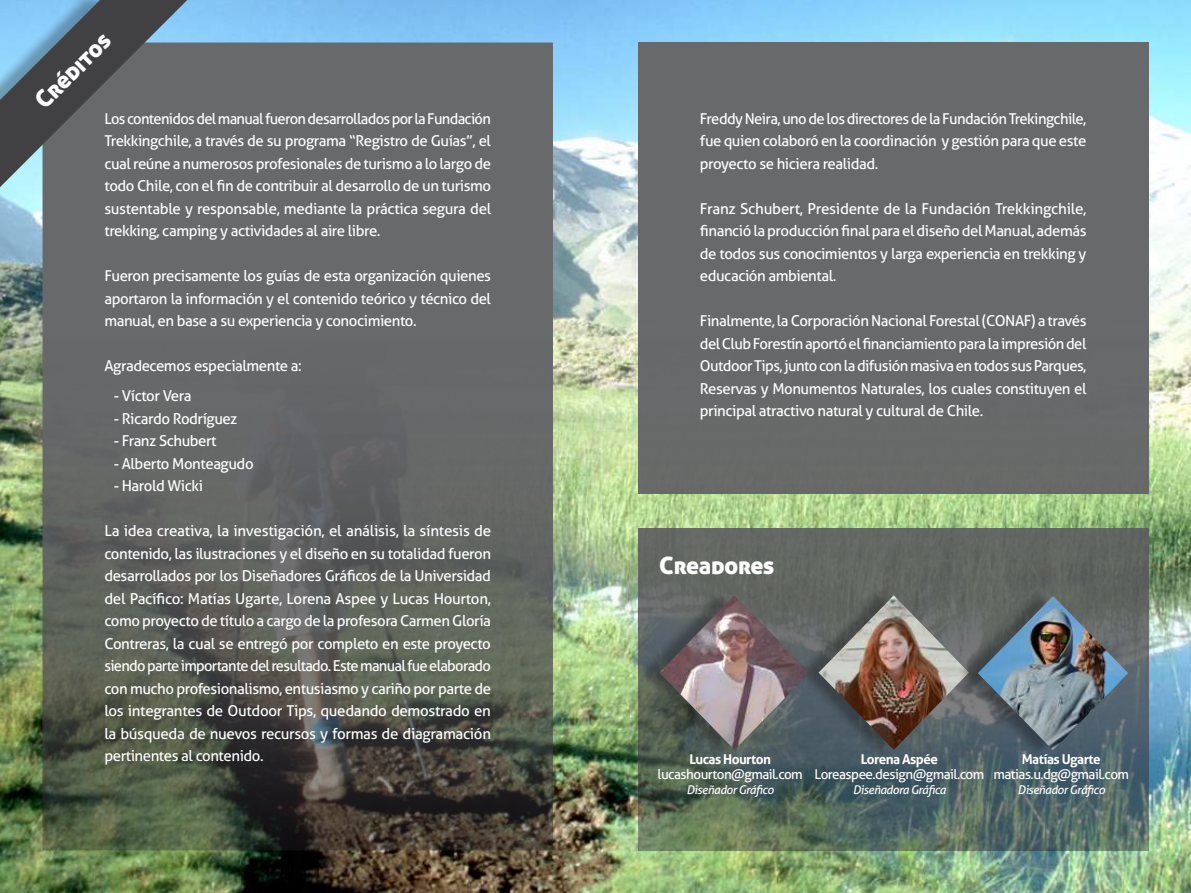
<style>
.page{position:relative;width:1191px;height:893px;background:#fff}
.page>*{position:absolute;margin:0;border:0;box-sizing:border-box;transform-origin:0 0}
.t1{font:24px "Aller Display";letter-spacing:-.01em;color:#fff}
.t2{font:15px/22.5px "Aller";letter-spacing:-.03em;color:#fff;text-align:justify}
.t3{font:13.5px "Aller";letter-spacing:-.04em;color:#fff}
.t4{font:700 13.5px "Aller";letter-spacing:-.04em;color:#fff}
.t5{font:italic 12px "Aller";letter-spacing:-.04em;color:#fff}
</style>
<div class="page">
<img style="left:0;top:0;width:1191px;height:893px">
<div style="left:638px;top:43px;width:510px;height:450px;background:#68696b"></div>
<img style="left:43px;top:43px;width:510px;height:807px">
<div style="left:0;top:0;width:179px;height:194px;background:#000;opacity:.3"></div>
<svg style="left:0;top:0;width:187px;height:187px;background:#606c75"></svg>
<img style="left:638px;top:529px;width:510px;height:321px">
<div style="left:637px;top:588px;width:165px;height:169px;background:#000;opacity:.3"></div>
<img style="left:659px;top:595px;width:137px;height:155px">
<div style="left:796px;top:588px;width:165px;height:169px;background:#000;opacity:.3"></div>
<img style="left:818px;top:595px;width:137px;height:155px">
<div style="left:955px;top:589px;width:165px;height:169px;background:#000;opacity:.3"></div>
<img style="left:978px;top:596px;width:150px;height:154px">
<h1 class="t1" style="left:28px;top:93px;width:98px;rotate:-45deg">Créditos</h1>
<p class="t2" style="left:104px;top:107px;width:388px">Los contenidos del manual fueron desarrollados por la Fundación Trekkingchile, a través de su programa “Registro de Guías”, el cual reúne a numerosos profesionales de turismo a lo largo de todo Chile, con el fin de contribuir al desarrollo de un turismo sustentable y responsable, mediante la práctica segura del trekking, camping y actividades al aire libre.</p>
<p class="t2" style="left:104px;top:265px;width:388px">Fueron precisamente los guías de esta organización quienes aportaron la información y el contenido teórico y técnico del manual, en base a su experiencia y conocimiento.</p>
<p class="t2" style="left:104px;top:355px;width:199px">Agradecemos especialmente a:</p>
<p class="t2" style="left:114px;top:385px;width:79px">- Víctor Vera</p>
<p class="t2" style="left:114px;top:407px;width:125px">- Ricardo Rodríguez</p>
<p class="t2" style="left:114px;top:430px;width:104px">- Franz Schubert</p>
<p class="t2" style="left:114px;top:452px;width:141px">- Alberto Monteagudo</p>
<p class="t2" style="left:114px;top:475px;width:91px">- Harold Wicki</p>
<p class="t2" style="left:104px;top:520px;width:388px">La idea creativa, la investigación, el análisis, la síntesis de contenido, las ilustraciones y el diseño en su totalidad fueron desarrollados por los Diseñadores Gráficos de la Universidad del Pacífico: Matías Ugarte, Lorena Aspee y Lucas Hourton, como proyecto de título a cargo de la profesora Carmen Gloría Contreras, la cual se entregó por completo en este proyecto siendo parte importante del resultado. Este manual fue elaborado con mucho profesionalismo, entusiasmo y cariño por parte de los integrantes de Outdoor Tips, quedando demostrado en la búsqueda de nuevos recursos y formas de diagramación pertinentes al contenido.</p>
<p class="t2" style="left:700px;top:107px;width:388px">Freddy Neira, uno de los directores de la Fundación Trekingchile, fue quien colaboró en la coordinación y gestión para que este proyecto se hiciera realidad.</p>
<p class="t2" style="left:700px;top:197px;width:388px">Franz Schubert, Presidente de la Fundación Trekkingchile, financió la producción final para el diseño del Manual, además de todos sus conocimientos y larga experiencia en trekking y educación ambiental.</p>
<p class="t2" style="left:700px;top:310px;width:388px">Finalmente, la Corporación Nacional Forestal (CONAF) a través del Club Forestín aportó el financiamiento para la impresión del Outdoor Tips, junto con la difusión masiva en todos sus Parques, Reservas y Monumentos Naturales, los cuales constituyen el principal atractivo natural y cultural de Chile.</p>
<h1 class="t1" style="left:659px;top:550px;width:117px">Creadores</h1>
<p class="t4" style="left:689px;top:751px;width:83px">Lucas Hourton</p>
<p class="t3" style="left:657px;top:766px;width:147px">lucashourton@gmail.com</p>
<p class="t5" style="left:686px;top:783px;width:89px">Diseñador Gráfico</p>
<p class="t4" style="left:860px;top:751px;width:79px">Lorena Aspée</p>
<p class="t3" style="left:814px;top:766px;width:171px">Loreaspee.design@gmail.com</p>
<p class="t5" style="left:853px;top:783px;width:95px">Diseñadora Gráfica</p>
<p class="t4" style="left:1021px;top:751px;width:80px">Matías Ugarte</p>
<p class="t3" style="left:993px;top:766px;width:137px">matias.u.dg@gmail.com</p>
<p class="t5" style="left:1017px;top:783px;width:89px">Diseñador Gráfico</p>
</div>
